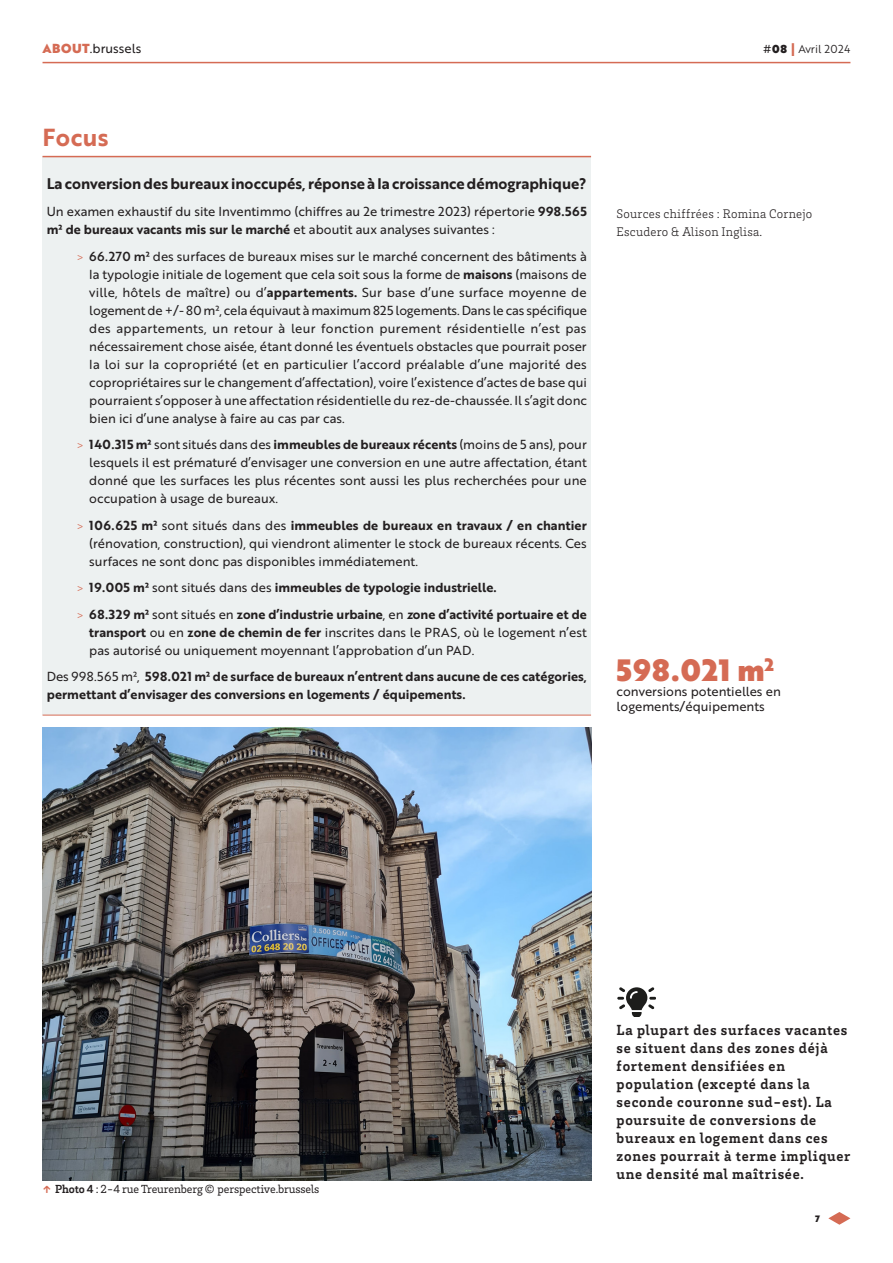
<style>
.page{position:relative;width:893px;height:1263px;background:#fff}
.page>*{position:absolute;margin:0;border:0;box-sizing:border-box;transform-origin:0 0}
._1-Body_Brother{font:30px "Brother 1816 Black";letter-spacing:.035em;color:#d56b54}
.Titre_niveau_3{font:24px "Brother 1816 Bold";letter-spacing:.01em;color:#d56b54}
.Commentaires{font:700 15px/18px "Brix Slab";letter-spacing:.05em;color:#231f20}
.Titre_niveau_5{font:15px "Brother 1816 Bold";color:#231f20}
._1-Body_Brother-2{font:12.75px/18px "Brother 1816 Regular";color:#231f20;text-align:justify}
.Puces_Commentaires{font:12.75px/18px "Brother 1816 Bold";color:#231f20}
.Titre_niveau_5-2{font:300 12.75px/18px "Brix Slab";letter-spacing:.02em;color:#231f20}
.Légende_Photos{font:12px "Brix Slab";letter-spacing:-.01em;color:#231f20}
.t1{font:11.25px "Brother 1816 Book";color:#231f20}
.t2{font:9px "Brother 1816 Black";color:#231f20}
.s1{font-family:"Brother 1816 Black";color:#d56b54}
.s2{font-family:"Brother 1816 Regular"}
.s3{font-family:"Brother 1816 Black"}
.s4{font-family:"Brother 1816 Bold";font-size:15px;color:#d56b54}
.s5{font-family:"Brother 1816 Bold"}
.s6{font-family:"Brix Slab";font-weight:300;color:#d56b54}
.s7{font-family:"Brother 1816 Medium"}
.s8{font-family:"Brother 1816 Bold Italic"}
.s9{font-weight:900;color:#d56b54}
.s10{font-weight:700}
</style>
<div class="page">
<svg style="left:828px;top:1212px;width:22px;height:13px"></svg>
<hr style="left:43px;top:62px;width:807px;height:1px;background:#d56b54">
<div style="left:43px;top:157px;width:548px;height:558px;background:#edf1f1"></div>
<hr style="left:43px;top:156px;width:548px;height:1px;background:#d56b54">
<hr style="left:43px;top:715px;width:548px;height:1px;background:#d56b54">
<svg style="left:617px;top:987px;width:39px;height:29px"></svg>
<img style="left:43px;top:727px;width:548px;height:453px">
<p class="_1-Body_Brother-2" style="left:43px;top:39px;width:100px"><span class="s1">ABOUT</span>.brussels</p>
<p class="t1" style="left:763px;top:41px;width:89px"><span class="s2">#</span><span class="s3">08</span> <span class="s4">|</span> Avril 2024</p>
<p class="Titre_niveau_3" style="left:43px;top:119px;width:68px">Focus</p>
<p class="Titre_niveau_5" style="left:47px;top:172px;width:541px">La conversion des bureaux inoccupés, réponse à la croissance démographique?</p>
<p class="_1-Body_Brother-2" style="left:47px;top:202px;width:542px">Un examen exhaustif du site Inventimmo (chiffres au 2e trimestre 2023) répertorie <span class="s5">998.565 m² de bureaux vacants mis sur le marché</span> et aboutit aux analyses suivantes :</p>
<p class="_1-Body_Brother-2" style="left:89px;top:246px;width:499px;text-indent:-13px"><span class="s6">&gt;</span> <span class="s7">66.270 m²</span> des surfaces de bureaux mises sur le marché concernent des bâtiments à la typologie initiale de logement que cela soit sous la forme de <span class="s5">maisons</span> (maisons de ville, hôtels de maître) ou d’<span class="s5">appartements.</span> Sur base d’une surface moyenne de logement de +/- 80 m², cela équivaut à maximum 825 logements. Dans le cas spécifique des appartements, un retour à leur fonction purement résidentielle n’est pas nécessairement chose aisée, étant donné les éventuels obstacles que pourrait poser la loi sur la copropriété (et en particulier l’accord préalable d’une majorité des copropriétaires sur le changement d’affectation), voire l’existence d’actes de base qui pourraient s’opposer à une affectation résidentielle du rez-de-chaussée. Il s’agit donc bien ici d’une analyse à faire au cas par cas.</p>
<p class="_1-Body_Brother-2" style="left:89px;top:435px;width:499px;text-indent:-13px"><span class="s6">&gt;</span> <span class="s5">140.315 m²</span> sont situés dans des <span class="s5">immeubles de bureaux récents</span> (moins de 5 ans), pour lesquels il est prématuré d’envisager une conversion en une autre affectation, étant donné que les surfaces les plus récentes sont aussi les plus recherchées pour une occupation à usage de bureaux.</p>
<p class="_1-Body_Brother-2" style="left:89px;top:515px;width:499px;text-indent:-13px"><span class="s6">&gt;</span> <span class="s5">106.625 m²</span> sont situés dans des <span class="s5">immeubles de bureaux en travaux / en chantier </span>(rénovation, construction), qui viendront alimenter le stock de bureaux récents. Ces surfaces ne sont donc pas disponibles immédiatement.</p>
<p class="Puces_Commentaires" style="left:77px;top:578px;width:421px"><span class="s6">&gt;</span> 19.005 m² <span class="s2">sont situés dans des</span> immeubles de typologie industrielle.</p>
<p class="_1-Body_Brother-2" style="left:89px;top:604px;width:499px;text-indent:-13px"><span class="s6">&gt;</span> <span class="s5">68.329 m²</span> sont situés en <span class="s5">zone d’industrie urbaine</span>, en <span class="s8">z</span><span class="s5">one d’activité portuaire et de transport</span> ou en <span class="s5">zone de chemin de fer</span> inscrites dans le PRAS, où le logement n’est pas autorisé ou uniquement moyennant l’approbation d’un PAD.</p>
<p class="Puces_Commentaires" style="left:47px;top:667px;width:541px"><span class="s2">Des 998.565 m²,</span> 598.021 m² de surface de bureaux n’entrent dans aucune de ces catégories, permettant d’envisager des conversions en logements / équipements.</p>
<p class="Titre_niveau_5-2" style="left:617px;top:204px;width:197px">Sources chiffrées : Romina Cornejo<br>Escudero &amp; Alison Inglisa.</p>
<p class="_1-Body_Brother" style="left:617px;top:647px;width:159px">598.021 m<sup>2</sup></p>
<p class="_1-Body_Brother-2" style="left:617px;top:684px;width:166px;line-height:15px">conversions potentielles en logements/équipements</p>
<p class="Légende_Photos" style="left:43px;top:1181px;width:278px"><span class="s9">↑</span> <span class="s10">Photo 4</span> : 2-4 rue Treurenberg © perspective.brussels</p>
<p class="Commentaires" style="left:617px;top:1020px;width:235px">La plupart des surfaces vacantes se situent dans des zones déjà fortement densifiées en population (excepté dans la seconde couronne sud-est). La poursuite de conversions de bureaux en logement dans ces zones pourrait à terme impliquer une densité mal maîtrisée.</p>
<p class="t2" style="left:815px;top:1211px;width:6px">7</p>
</div>
